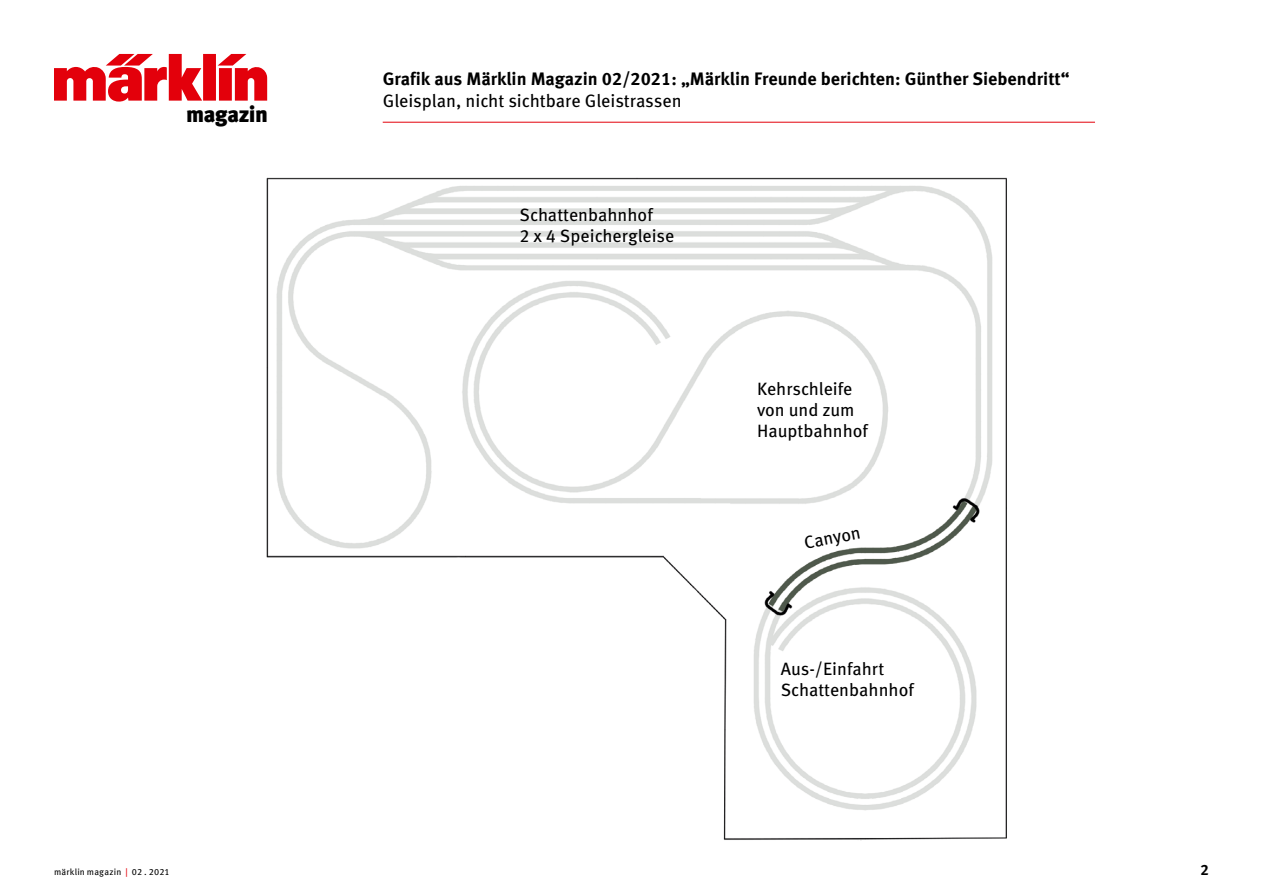
<style>
.page{position:relative;width:1263px;height:893px;background:#fff}
.page>*{position:absolute;margin:0;border:0;box-sizing:border-box;transform-origin:0 0}
.t1{font:900 22.35px "Meta OT";letter-spacing:-.025em;color:#000}
.Kopf_Textfett{font:700 18px "Meta OT";color:#000}
.Kopf_Textmager{font:18px "Meta OT";letter-spacing:-.005em;color:#000}
._62_Infokasten_FT{font:17.85px/20.9px "Meta OT";color:#000}
.t2{font:700 15px "Meta OT";color:#000}
.t3{font:9px "Meta OT";letter-spacing:.02em;color:#000}
.s1{color:#e3000b}
</style>
<div class="page">
<svg style="left:54px;top:54px;width:213px;height:48px"></svg>
<hr style="left:383px;top:122px;width:712px;height:1px;background:#e3000b">
<img style="left:266px;top:177px;width:741px;height:664px">
<p class="t1" style="left:186px;top:100px;width:83px">magazin</p>
<p class="Kopf_Textfett" style="left:383px;top:68px;width:689px">Grafik aus Märklin Magazin 02/2021: „Märklin Freunde berichten: Günther Siebendritt“</p>
<p class="Kopf_Textmager" style="left:383px;top:89px;width:301px">Gleisplan, nicht sichtbare Gleistrassen</p>
<p class="_62_Infokasten_FT" style="left:520px;top:205px;width:156px">Schattenbahnhof<br>2 x 4 Speichergleise</p>
<p class="_62_Infokasten_FT" style="left:757px;top:379px;width:113px">Kehrschleife von und zum<br>Hauptbahnhof</p>
<p class="_62_Infokasten_FT" style="left:802px;top:533px;width:59px;rotate:-11deg">Canyon</p>
<p class="_62_Infokasten_FT" style="left:781px;top:659px;width:135px">Aus-/Einfahrt<br>Schattenbahnhof</p>
<p class="t3" style="left:54px;top:866px;width:117px">märklin magazin <span class="s1">|</span> 02 . 2021</p>
<p class="t2" style="left:1200px;top:860px;width:10px">2</p>
</div>
